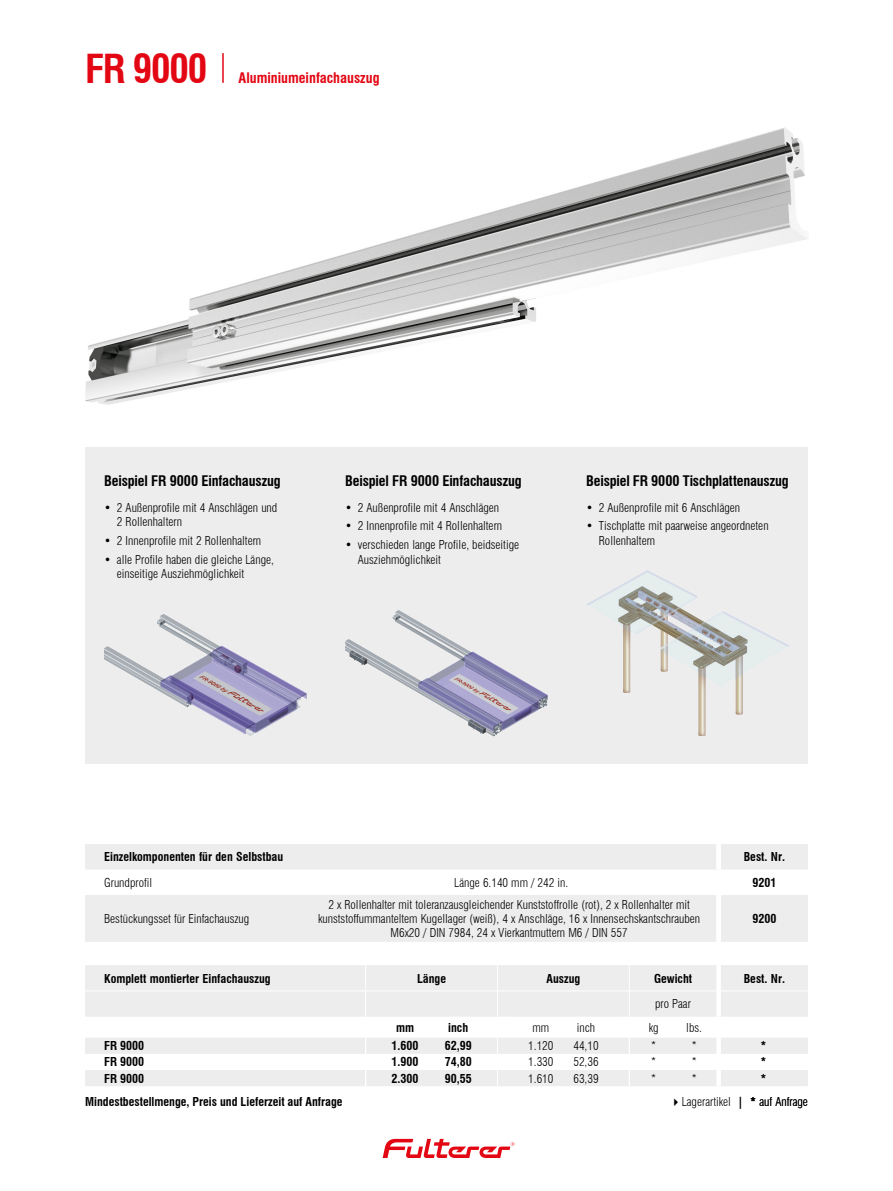
<style>
.page{position:relative;width:893px;height:1191px;background:#fff}
.page>*{position:absolute;margin:0;border:0;box-sizing:border-box;transform-origin:0 0}
.t1{font:700 condensed 39px "Swiss 721 BT";letter-spacing:-.03em;color:#e30613}
.CONTENT_Headline{font:700 condensed 14.25px "Swiss 721 BT";letter-spacing:-.01em;color:#000}
.t2{font:700 condensed 14.25px "Swiss 721 BT";color:#e30613}
.TABLE_Text_light{font:300 condensed 12px/14.4px "Swiss 721 BT";color:#000}
.TABLE_Text_bold{font:700 condensed 12px "Swiss 721 BT";color:#000}
.TABLE_Text_bold-2{font:300 condensed 12px "Swiss 721 BT";color:#000}
.s1{font-weight:700}
</style>
<div class="page">
<svg style="left:383px;top:1138px;width:131px;height:20px"></svg>
<div style="left:85px;top:447px;width:723px;height:316px;background:#ededed"></div>
<img style="left:586px;top:570px;width:203px;height:166px">
<img style="left:104px;top:614px;width:203px;height:122px">
<img style="left:345px;top:610px;width:203px;height:126px">
<img style="left:85px;top:128px;width:722px;height:277px">
<svg style="left:85px;top:844px;width:723px;height:97px;fill:#ededed"></svg>
<hr style="left:222px;top:53px;width:2px;height:30px;background:#e30613">
<div style="left:716px;top:844px;width:5px;height:25px;background:#fff"></div>
<div style="left:716px;top:869px;width:5px;height:26px;background:#fff"></div>
<div style="left:716px;top:895px;width:5px;height:46px;background:#fff"></div>
<svg style="left:85px;top:965px;width:723px;height:121px"></svg>
<p class="t1" style="left:85px;top:45px;width:124px">FR 9000</p>
<p class="t2" style="left:239px;top:69px;width:142px">Aluminiumeinfachauszug</p>
<p class="CONTENT_Headline" style="left:104px;top:472px;width:178px">Beispiel FR 9000 Einfachauszug</p>
<p class="TABLE_Text_light" style="left:117px;top:500px;width:162px;text-indent:-13px">• 2 Außenprofile mit 4 Anschlägen und<br>2 Rollenhaltern</p>
<p class="TABLE_Text_light" style="left:104px;top:533px;width:159px">• 2 Innenprofile mit 2 Rollenhaltern</p>
<p class="TABLE_Text_light" style="left:117px;top:552px;width:159px;text-indent:-13px">• alle Profile haben die gleiche Länge, einseitige Ausziehmöglichkeit</p>
<p class="CONTENT_Headline" style="left:345px;top:472px;width:178px">Beispiel FR 9000 Einfachauszug</p>
<p class="TABLE_Text_light" style="left:345px;top:500px;width:156px">• 2 Außenprofile mit 4 Anschlägen</p>
<p class="TABLE_Text_light" style="left:345px;top:519px;width:159px">• 2 Innenprofile mit 4 Rollenhaltern</p>
<p class="TABLE_Text_light" style="left:358px;top:537px;width:163px;text-indent:-13px">• verschieden lange Profile, beidseitige<br>Ausziehmöglichkeit</p>
<p class="CONTENT_Headline" style="left:586px;top:472px;width:204px">Beispiel FR 9000 Tischplattenauszug</p>
<p class="TABLE_Text_light" style="left:586px;top:500px;width:156px">• 2 Außenprofile mit 6 Anschlägen</p>
<p class="TABLE_Text_light" style="left:599px;top:519px;width:171px;text-indent:-13px">• Tischplatte mit paarweise angeordneten<br>Rollenhaltern</p>
<p class="TABLE_Text_bold" style="left:104px;top:849px;width:180px">Einzelkomponenten für den Selbstbau</p>
<p class="TABLE_Text_bold" style="left:744px;top:849px;width:43px">Best. Nr.</p>
<p class="TABLE_Text_bold-2" style="left:104px;top:875px;width:50px">Grundprofil</p>
<p class="TABLE_Text_light" style="left:454px;top:875px;width:116px">Länge 6.140 mm / 242 in.</p>
<p class="TABLE_Text_bold-2" style="left:104px;top:911px;width:147px">Bestückungsset für Einfachauszug</p>
<p class="TABLE_Text_bold" style="left:752px;top:875px;width:25px">9201</p>
<p class="TABLE_Text_bold" style="left:752px;top:911px;width:25px">9200</p>
<p class="TABLE_Text_light" style="left:318px;top:897px;width:384px;text-align:center">2 x Rollenhalter mit toleranzausgleichender Kunststoffrolle (rot), 2 x Rollenhalter mit kunststoffummanteltem Kugellager (weiß), 4 x Anschläge, 16 x Innensechskantschrauben<br>M6x20 / DIN 7984, 24 x Vierkantmuttern M6 / DIN 557</p>
<p class="TABLE_Text_bold" style="left:104px;top:971px;width:168px">Komplett montierter Einfachauszug</p>
<p class="TABLE_Text_bold" style="left:417px;top:971px;width:31px">Länge</p>
<p class="TABLE_Text_bold" style="left:546px;top:971px;width:35px">Auszug</p>
<p class="TABLE_Text_bold" style="left:654px;top:971px;width:40px">Gewicht</p>
<p class="TABLE_Text_bold" style="left:744px;top:971px;width:43px">Best. Nr.</p>
<p class="TABLE_Text_light" style="left:655px;top:996px;width:37px">pro Paar</p>
<p class="TABLE_Text_bold" style="left:396px;top:1020px;width:20px">mm</p>
<p class="TABLE_Text_bold" style="left:448px;top:1020px;width:21px">inch</p>
<p class="TABLE_Text_light" style="left:532px;top:1020px;width:18px">mm</p>
<p class="TABLE_Text_light" style="left:577px;top:1020px;width:20px">inch</p>
<p class="TABLE_Text_light" style="left:649px;top:1020px;width:11px">kg</p>
<p class="TABLE_Text_light" style="left:686px;top:1020px;width:17px">lbs.</p>
<p class="TABLE_Text_bold" style="left:104px;top:1038px;width:42px">FR 9000</p>
<p class="TABLE_Text_bold" style="left:391px;top:1038px;width:28px">1.600</p>
<p class="TABLE_Text_bold" style="left:445px;top:1038px;width:28px">62,99</p>
<p class="TABLE_Text_bold-2" style="left:528px;top:1038px;width:27px">1.120</p>
<p class="TABLE_Text_bold-2" style="left:573px;top:1038px;width:27px">44,10</p>
<p class="TABLE_Text_light" style="left:651px;top:1038px;width:7px">*</p>
<p class="TABLE_Text_light" style="left:691px;top:1038px;width:7px">*</p>
<p class="TABLE_Text_bold" style="left:104px;top:1055px;width:42px">FR 9000</p>
<p class="TABLE_Text_bold" style="left:391px;top:1055px;width:28px">1.900</p>
<p class="TABLE_Text_bold" style="left:445px;top:1055px;width:28px">74,80</p>
<p class="TABLE_Text_bold-2" style="left:528px;top:1055px;width:27px">1.330</p>
<p class="TABLE_Text_bold-2" style="left:573px;top:1055px;width:27px">52,36</p>
<p class="TABLE_Text_light" style="left:651px;top:1055px;width:7px">*</p>
<p class="TABLE_Text_light" style="left:691px;top:1055px;width:7px">*</p>
<p class="TABLE_Text_bold" style="left:104px;top:1071px;width:42px">FR 9000</p>
<p class="TABLE_Text_bold" style="left:391px;top:1071px;width:28px">2.300</p>
<p class="TABLE_Text_bold" style="left:445px;top:1071px;width:28px">90,55</p>
<p class="TABLE_Text_bold-2" style="left:528px;top:1071px;width:27px">1.610</p>
<p class="TABLE_Text_bold-2" style="left:573px;top:1071px;width:27px">63,39</p>
<p class="TABLE_Text_light" style="left:651px;top:1071px;width:7px">*</p>
<p class="TABLE_Text_light" style="left:691px;top:1071px;width:7px">*</p>
<p class="TABLE_Text_bold" style="left:760px;top:1038px;width:7px">*</p>
<p class="TABLE_Text_bold" style="left:760px;top:1055px;width:7px">*</p>
<p class="TABLE_Text_bold" style="left:760px;top:1071px;width:7px">*</p>
<p class="TABLE_Text_bold" style="left:85px;top:1094px;width:259px">Mindestbestellmenge, Preis und Lieferzeit auf Anfrage</p>
<p class="TABLE_Text_light" style="left:682px;top:1094px;width:128px">Lagerartikel <span class="s1">| *</span> auf Anfrage</p>
</div>
